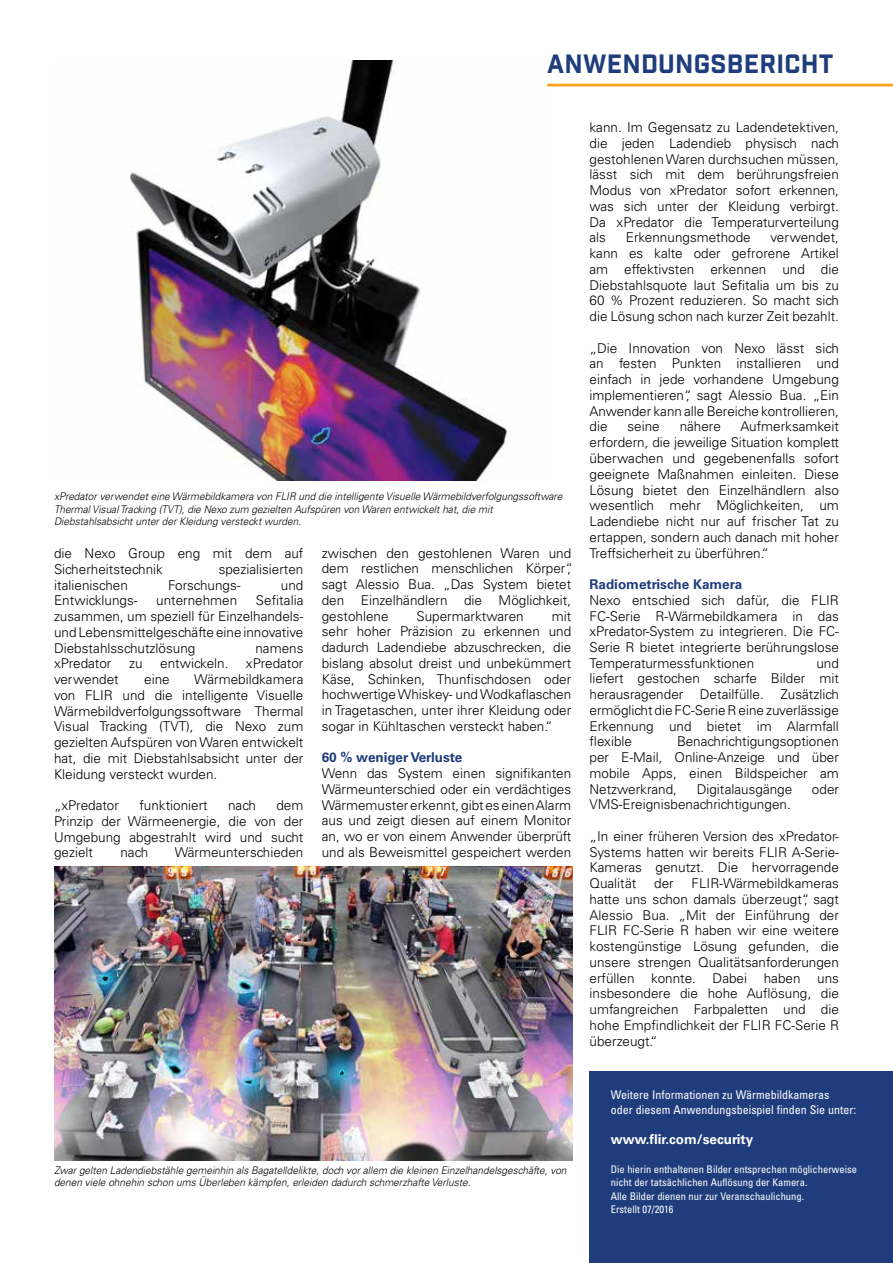
<style>
.page{position:relative;width:893px;height:1263px;background:#fff}
.page>*{position:absolute;margin:0;border:0;box-sizing:border-box;transform-origin:0 0}
.t1{font:700 25.65px "Industry";letter-spacing:.01em;color:#1f3d7c}
.t2{font:300 13.5px/15.8px "Univers LT Std";color:#000;text-align:justify}
.t3{font:700 13.5px "Univers LT Std";color:#1f3d7c}
.t4{font:700 13.5px "Univers LT Std";color:#fff}
.t5{font:condensed 12px/15px "Univers LT Std";color:#fff}
.t6{font:italic 300 10.5px/12.6px "Univers LT Std";color:#000;scale:.96 1}
.t7{font:condensed 10.5px/13.5px "Univers LT Std";color:#fff}
</style>
<div class="page">
<div style="left:589px;top:1071px;width:304px;height:192px;background:#1f3d7c"></div>
<img style="left:54px;top:866px;width:519px;height:294px">
<img style="left:129px;top:61px;width:380px;height:419px">
<hr style="left:547px;top:84px;width:346px;height:2px;background:#faa21b">
<h1 class="t1" style="left:547px;top:48px;width:288px">ANWENDUNGSBERICHT</h1>
<p class="t6" style="left:54px;top:490px;width:531px">xPredator verwendet eine Wärmebildkamera von FLIR und die intelligente Visuelle Wärmebildverfolgungssoftware<br>Thermal Visual Tracking (TVT), die Nexo zum gezielten Aufspüren von Waren entwickelt hat, die mit<br>Diebstahlsabsicht unter der Kleidung versteckt wurden.</p>
<p class="t2" style="left:54px;top:545px;width:251px">die Nexo Group eng mit dem auf<br>Sicherheitstechnik</p>
<p class="t2" style="left:219px;top:561px;width:86px">spezialisierten</p>
<p class="t2" style="left:54px;top:577px;width:75px">italienischen</p>
<p class="t2" style="left:168px;top:577px;width:74px">Forschungs-</p>
<p class="t2" style="left:281px;top:577px;width:24px">und</p>
<p class="t2" style="left:54px;top:593px;width:85px">Entwicklungs-</p>
<p class="t2" style="left:156px;top:593px;width:83px">unternehmen</p>
<p class="t2" style="left:54px;top:593px;width:251px;text-indent:202px">Sefitalia zusammen, um speziell für Einzelhandels&shy;und Lebensmittelgeschäfte eine innovative Diebstahlsschutzlösung</p>
<p class="t2" style="left:255px;top:640px;width:50px">namens</p>
<p class="t2" style="left:54px;top:656px;width:59px">xPredator</p>
<p class="t2" style="left:129px;top:656px;width:15px">zu</p>
<p class="t2" style="left:160px;top:656px;width:70px">entwickeln.</p>
<p class="t2" style="left:246px;top:656px;width:59px">xPredator</p>
<p class="t2" style="left:54px;top:671px;width:66px">verwendet</p>
<p class="t2" style="left:144px;top:671px;width:27px">eine</p>
<p class="t2" style="left:54px;top:671px;width:251px;text-indent:140px">Wärmebildkamera von FLIR und die intelligente Visuelle Wärmebildverfolgungssoftware Thermal Visual Tracking (TVT), die Nexo zum gezielten Aufspüren von Waren entwickelt hat, die mit Diebstahlsabsicht unter der Kleidung versteckt wurden.</p>
<p class="t2" style="left:54px;top:797px;width:66px">„xPredator</p>
<p class="t2" style="left:139px;top:797px;width:70px">funktioniert</p>
<p class="t2" style="left:228px;top:797px;width:29px">nach</p>
<p class="t2" style="left:54px;top:797px;width:251px;text-indent:222px">dem Prinzip der Wärmeenergie, die von der Umgebung abgestrahlt wird und sucht gezielt</p>
<p class="t2" style="left:120px;top:845px;width:29px">nach</p>
<p class="t2" style="left:175px;top:845px;width:130px">Wärmeunterschieden</p>
<p class="t2" style="left:322px;top:545px;width:253px;text-align:left">zwischen den gestohlenen Waren und dem restlichen menschlichen Körper“, sagt Alessio Bua. „Das System bietet den Einzelhändlern die Möglichkeit, gestohlene</p>
<p class="t2" style="left:416px;top:608px;width:109px">Supermarktwaren</p>
<p class="t2" style="left:322px;top:608px;width:251px;text-indent:230px">mit sehr hoher Präzision zu erkennen und dadurch Ladendiebe abzuschrecken, die bislang absolut dreist und unbekümmert Käse, Schinken, Thunfischdosen oder hochwertige Whiskey- und Wodkaflaschen in Tragetaschen, unter ihrer Kleidung oder sogar in Kühltaschen versteckt haben.“</p>
<p class="t3" style="left:322px;top:750px;width:142px">60 % weniger Verluste</p>
<p class="t2" style="left:322px;top:765px;width:251px">Wenn das System einen signifikanten Wärmeunterschied oder ein verdächtiges Wärmemuster erkennt, gibt es einen Alarm aus und zeigt diesen auf einem Monitor an, wo er von einem Anwender überprüft und als Beweismittel gespeichert werden</p>
<p class="t6" style="left:54px;top:1164px;width:535px">Zwar gelten Ladendiebstähle gemeinhin als Bagatelldelikte, doch vor allem die kleinen Einzelhandelsgeschäfte, von denen viele ohnehin schon ums Überleben kämpfen, erleiden dadurch schmerzhafte Verluste.</p>
<p class="t2" style="left:589px;top:119px;width:251px">kann. Im Gegensatz zu Ladendetektiven, die jeden Ladendieb physisch nach gestohlenen Waren durchsuchen müssen, lässt sich mit dem berührungsfreien Modus von xPredator sofort erkennen, was sich unter der Kleidung verbirgt.<br>Da xPredator die Temperaturverteilung als</p>
<p class="t2" style="left:589px;top:230px;width:251px;text-indent:181px">verwendet, kann es kalte oder gefrorene Artikel am effektivsten erkennen und die Diebstahlsquote laut Sefitalia um bis zu 60 % Prozent reduzieren. So macht sich die Lösung schon nach kurzer Zeit bezahlt.</p>
<p class="t2" style="left:589px;top:340px;width:251px">„Die Innovation von Nexo lässt sich an festen Punkten installieren und einfach in jede vorhandene Umgebung implementieren“, sagt Alessio Bua. „Ein Anwender kann alle Bereiche kontrollieren, die</p>
<p class="t2" style="left:626px;top:230px;width:127px">Erkennungsmethode</p>
<p class="t2" style="left:589px;top:419px;width:251px;text-indent:151px">Aufmerksamkeit erfordern, die jeweilige Situation komplett überwachen und gegebenenfalls sofort geeignete Maßnahmen einleiten. Diese Lösung bietet den Einzelhändlern also wesentlich mehr Möglichkeiten, um Ladendiebe nicht nur auf frischer Tat zu ertappen, sondern auch danach mit hoher Treffsicherheit zu überführen.“</p>
<p class="t3" style="left:589px;top:576px;width:154px">Radiometrische Kamera</p>
<p class="t2" style="left:589px;top:592px;width:251px">Nexo entschied sich dafür, die FLIR FC-Serie R-Wärmebildkamera in das xPredator-System zu integrieren. Die FC-Serie R bietet integrierte berührungslose Temperaturmessfunktionen</p>
<p class="t2" style="left:627px;top:419px;width:34px">seine</p>
<p class="t2" style="left:680px;top:419px;width:43px">nähere</p>
<p class="t2" style="left:589px;top:655px;width:251px;text-indent:227px">und liefert gestochen scharfe Bilder mit herausragender Detailfülle. Zusätzlich ermöglicht die FC-Serie R eine zuverlässige Erkennung und bietet im Alarmfall flexible</p>
<p class="t2" style="left:589px;top:734px;width:251px;text-indent:87px">Benachrichtigungsoptionen per E-Mail, Online-Anzeige und über mobile Apps, einen Bildspeicher am Netzwerkrand,</p>
<p class="t2" style="left:697px;top:781px;width:97px">Digitalausgänge</p>
<p class="t2" style="left:812px;top:781px;width:29px">oder</p>
<p class="t2" style="left:589px;top:797px;width:203px">VMS-Ereignisbenachrichtigungen.</p>
<p class="t2" style="left:589px;top:828px;width:251px">„In einer früheren Version des xPredator-Systems hatten wir bereits FLIR A-Serie-Kameras genutzt. Die hervorragende Qualität</p>
<p class="t2" style="left:589px;top:875px;width:251px;text-indent:102px">FLIR-Wärmebildkameras hatte uns schon damals überzeugt“, sagt Alessio Bua. „Mit der Einführung der FLIR FC-Serie R haben wir eine weitere kostengünstige Lösung gefunden, die unsere strengen Qualitätsanforderungen erfüllen konnte. Dabei haben uns insbesondere die hohe Auflösung, die umfangreichen Farbpaletten und die hohe Empfindlichkeit der FLIR FC-Serie R überzeugt.“</p>
<p class="t2" style="left:654px;top:875px;width:21px">der</p>
<p class="t5" style="left:611px;top:1087px;width:247px">Weitere Informationen zu Wärmebildkameras<br>oder diesem Anwendungsbeispiel finden Sie unter:</p>
<p class="t4" style="left:611px;top:1132px;width:144px">www.flir.com/security</p>
<p class="t7" style="left:611px;top:1162px;width:248px">Die hierin enthaltenen Bilder entsprechen möglicherweise nicht der tatsächlichen Auflösung der Kamera.<br>Alle Bilder dienen nur zur Veranschaulichung.<br>Erstellt 07/2016</p>
</div>
